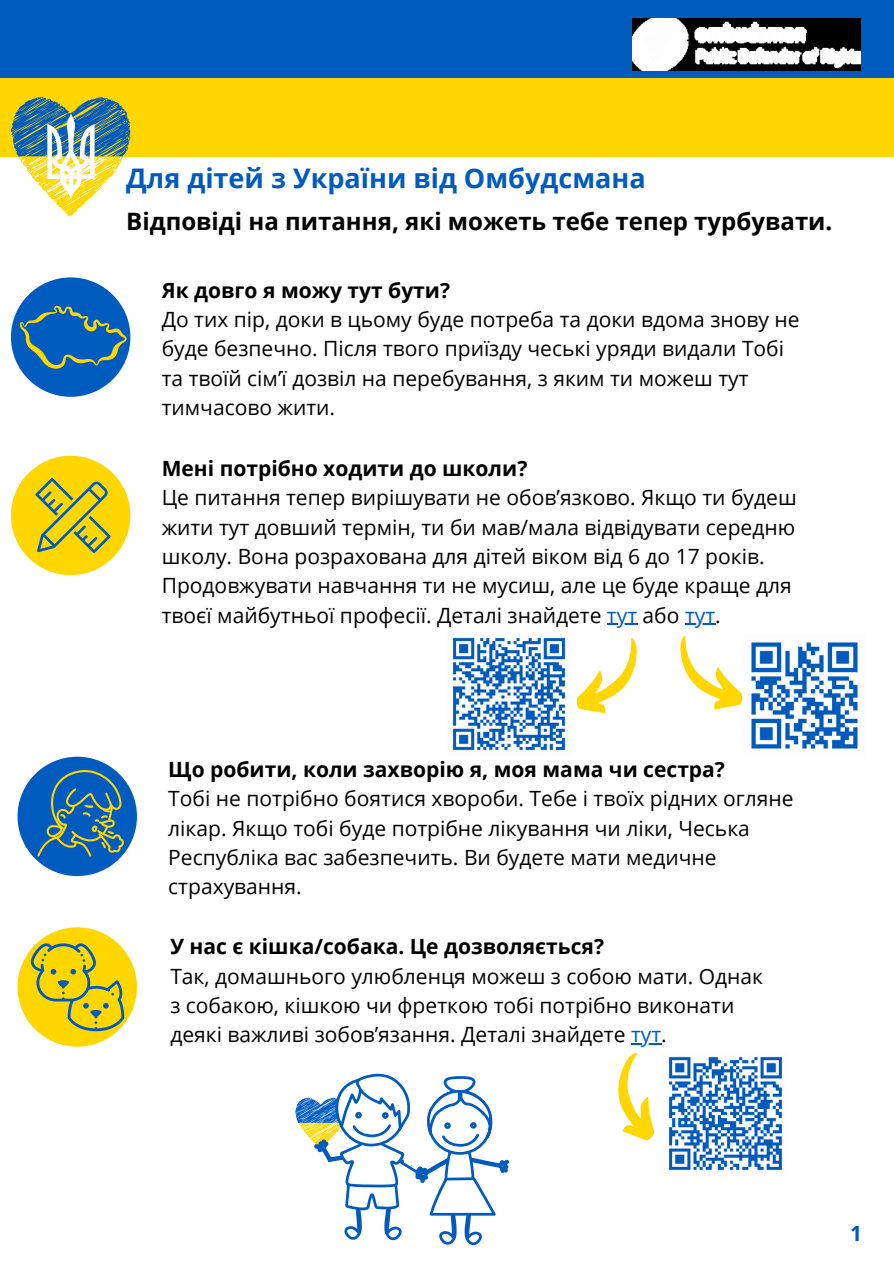
<style>
.page{position:relative;width:894px;height:1264px;background:#fff}
.page>*{position:absolute;margin:0;border:0;box-sizing:border-box;transform-origin:0 0}
.t1{font:700 27px "Open Sans";color:#005bbe}
.t2{font:700 24px "Open Sans";color:#000}
.t3{font:21px/29.2px "Open Sans";color:#000}
.t4{font:700 21px "Open Sans";color:#000}
.t5{font:700 21px "Open Sans";color:#005bbe}
.s1{color:#005bbe}
</style>
<div class="page">
<div style="left:0;top:0;width:235px;height:78px;background:#005bbe"></div>
<div style="left:0;top:78px;width:235px;height:79px;background:#ffd600"></div>
<div style="left:185px;top:0;width:236px;height:78px;background:#005bbe"></div>
<div style="left:185px;top:78px;width:236px;height:79px;background:#ffd600"></div>
<div style="left:397px;top:0;width:236px;height:78px;background:#005bbe"></div>
<div style="left:397px;top:78px;width:236px;height:79px;background:#ffd600"></div>
<div style="left:578px;top:0;width:235px;height:78px;background:#005bbe"></div>
<div style="left:578px;top:78px;width:235px;height:79px;background:#ffd600"></div>
<div style="left:676px;top:0;width:217px;height:78px;background:#005bbe"></div>
<div style="left:676px;top:78px;width:217px;height:79px;background:#ffd600"></div>
<img style="left:632px;top:18px;width:228px;height:52px">
<svg style="left:11px;top:97px;width:119px;height:119px"></svg>
<div style="left:11px;top:277px;width:119px;height:120px;background:#005bbe;border-radius:50%"></div>
<div style="left:11px;top:456px;width:119px;height:119px;background:#ffd600;border-radius:50%"></div>
<div style="left:18px;top:756px;width:119px;height:120px;background:#005bbe;border-radius:50%"></div>
<div style="left:18px;top:927px;width:119px;height:119px;background:#ffd600;border-radius:50%"></div>
<svg style="left:20px;top:306px;width:107px;height:63px"></svg>
<svg style="left:35px;top:478px;width:76px;height:75px"></svg>
<svg style="left:37px;top:768px;width:87px;height:88px"></svg>
<svg style="left:31px;top:943px;width:93px;height:88px"></svg>
<img style="left:452px;top:637px;width:114px;height:114px">
<img style="left:751px;top:642px;width:107px;height:107px">
<svg style="left:680px;top:636px;width:62px;height:73px"></svg>
<svg style="left:576px;top:638px;width:61px;height:75px"></svg>
<hr style="left:606px;top:623px;width:31px;height:2px;background:#005bbe">
<hr style="left:684px;top:623px;width:31px;height:2px;background:#005bbe">
<hr style="left:630px;top:1043px;width:31px;height:1px;background:#005bbe">
<img style="left:668px;top:1056px;width:115px;height:115px">
<svg style="left:618px;top:1052px;width:36px;height:88px"></svg>
<svg style="left:295px;top:1073px;width:214px;height:172px"></svg>
<p class="t1" style="left:126px;top:159px;width:520px">Для дітей з України від Омбудсмана</p>
<p class="t2" style="left:126px;top:204px;width:707px">Відповіді на питання, які можеть тебе тепер турбувати.</p>
<p class="t4" style="left:162px;top:275px;width:290px">Як довго я можу тут бути?</p>
<p class="t3" style="left:162px;top:304px;width:639px">До тих пір, доки в цьому буде потреба та доки вдома знову не буде безпечно. Після твого приїзду чеські уряди видали Тобі та твоїй сім’ї дозвіл на перебування, з яким ти можеш тут тимчасово жити.</p>
<p class="t4" style="left:162px;top:454px;width:367px">Мені потрібно ходити до школи?</p>
<p class="t3" style="left:162px;top:482px;width:636px">Це питання тепер вирішувати не обов’язково. Якщо ти будеш жити тут довший термін, ти би мав/мала відвідувати середню школу. Вона розрахована для дітей віком від 6 до 17 років.<br>Продовжувати навчання ти не мусиш, але це буде краще для твоєї майбутньої професії. Деталі знайдете <span class="s1">тут</span> або <span class="s1">тут</span>.</p>
<p class="t4" style="left:168px;top:754px;width:558px">Що робити, коли захворію я, моя мама чи сестра?</p>
<p class="t3" style="left:168px;top:783px;width:626px">Тобі не потрібно боятися хвороби. Тебе і твоїх рідних огляне лікар. Якщо тобі буде потрібне лікування чи ліки, Чеська Республіка вас забезпечить. Ви будете мати медичне страхування.</p>
<p class="t4" style="left:170px;top:931px;width:435px">У нас є кішка/собака. Це дозволяється?</p>
<p class="t3" style="left:170px;top:960px;width:594px">Так, домашнього улюбленця можеш з собою мати. Однак з собакою, кішкою чи фреткою тобі потрібно виконати деякі важливі зобов’язання. Деталі знайдете <span class="s1">тут</span>.</p>
<p class="t5" style="left:850px;top:1218px;width:13px">1</p>
</div>
